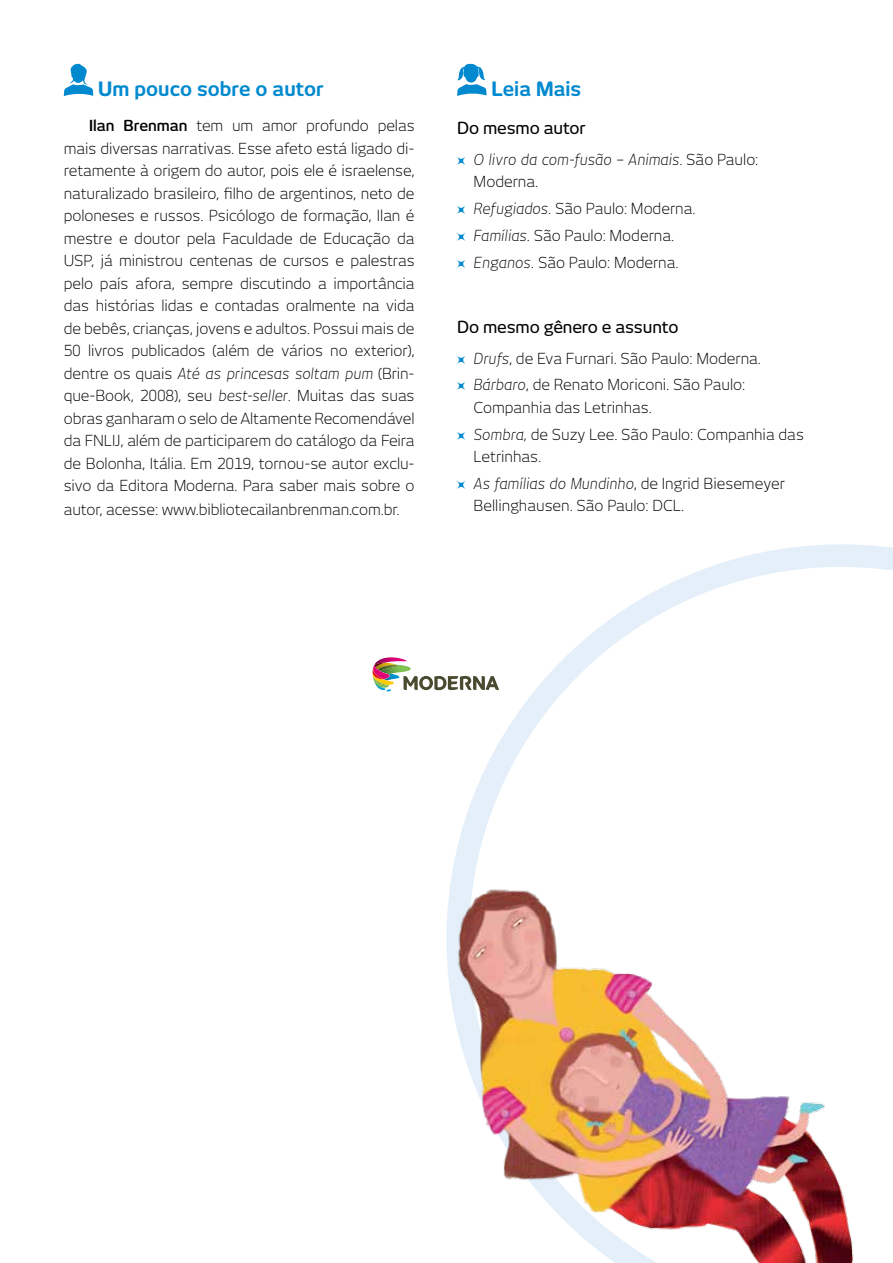
<style>
.page{position:relative;width:893px;height:1263px;background:#fff}
.page>*{position:absolute;margin:0;border:0;box-sizing:border-box;transform-origin:0 0}
.t1{font:700 19.5px "New June";color:#0089cf}
.t2{font:500 16.5px "New June";letter-spacing:-.01em;color:#000}
.t3{font:300 15px/22.5px "New June";color:#000}
.t4{font:italic 300 15px/22.5px "New June";color:#000}
.s1{font-weight:600}
.s2{font-style:italic}
.s3{font-family:"Geometric Astroid 01";font-weight:400;font-style:normal;font-size:8.25px;color:#0089cf}
.s4{font-style:normal}
.s5{font-family:"Geometric Astroid 01";font-weight:400;font-size:8.25px;color:#0089cf}
</style>
<div class="page">
<svg style="left:446px;top:544px;width:447px;height:459px"></svg>
<svg style="left:457px;top:64px;width:30px;height:32px"></svg>
<svg style="left:373px;top:657px;width:126px;height:34px"></svg>
<svg style="left:64px;top:64px;width:29px;height:32px"></svg>
<img style="left:452px;top:803px;width:436px;height:460px">
<h1 class="t1" style="left:98px;top:78px;width:227px">Um pouco sobre o autor</h1>
<p class="t3" style="left:64px;top:114px;width:352px;text-align:justify;text-indent:26px"><span class="s1">Ilan Brenman</span> tem um amor profundo pelas mais diversas narrativas. Esse afeto está ligado di&shy;retamente à origem do autor, pois ele é israelense, naturalizado brasileiro, filho de argentinos, neto de poloneses e russos. Psicólogo de formação, Ilan é mestre e doutor pela Faculdade de Educação da USP, já ministrou centenas de cursos e palestras pelo país afora, sempre discutindo a importância das histórias lidas e contadas oralmente na vida de bebês, crianças, jovens e adultos. Possui mais de 50 livros publicados (além de vários no exterior), dentre os quais <span class="s2">Até as princesas soltam pum</span> (Brin&shy;que-Book, 2008), seu <span class="s2">best-seller</span>. Muitas das suas obras ganharam o selo de Altamente Recomendável da FNLIJ, além de participarem do catálogo da Feira de Bolonha, Itália. Em 2019, tornou-se autor exclu&shy;sivo da Editora Moderna. Para saber mais sobre o autor, acesse: www.bibliotecailanbrenman.com.br.</p>
<h1 class="t1" style="left:492px;top:77px;width:91px">Leia Mais</h1>
<p class="t2" style="left:457px;top:118px;width:130px">Do mesmo autor</p>
<p class="t4" style="left:474px;top:148px;width:286px;text-indent:-16px"><span class="s3">C</span> O livro da com-fusão – Animais<span class="s4">. São Paulo:<br>Moderna.</span></p>
<p class="t3" style="left:457px;top:195px;width:240px;line-height:26.7px"><span class="s5">C</span> <span class="s2">Refugiados</span>. São Paulo: Moderna.<br><span class="s5">C</span> <span class="s2">Famílias</span>. São Paulo: Moderna.<br><span class="s5">C</span> <span class="s2">Enganos</span>. São Paulo: Moderna.</p>
<p class="t2" style="left:457px;top:317px;width:223px">Do mesmo gênero e assunto</p>
<p class="t3" style="left:457px;top:344px;width:305px;line-height:26.7px"><span class="s5">C</span> <span class="s2">Drufs</span>, de Eva Furnari. São Paulo: Moderna.<br><span class="s5">C</span> <span class="s2">Bárbaro</span>, de Renato Moriconi. São Paulo:</p>
<p class="t3" style="left:457px;top:394px;width:348px;line-height:26.7px;text-indent:16px">Companhia das Letrinhas.<br><span class="s5">C</span> <span class="s2">Sombra,</span> de Suzy Lee. São Paulo: Companhia das</p>
<p class="t3" style="left:457px;top:443px;width:329px;line-height:26.7px;text-indent:16px">Letrinhas.<br><span class="s5">C</span> <span class="s2">As famílias do Mundinho</span>, de Ingrid Biesemeyer</p>
<p class="t3" style="left:474px;top:494px;width:212px">Bellinghausen. São Paulo: DCL.</p>
</div>
